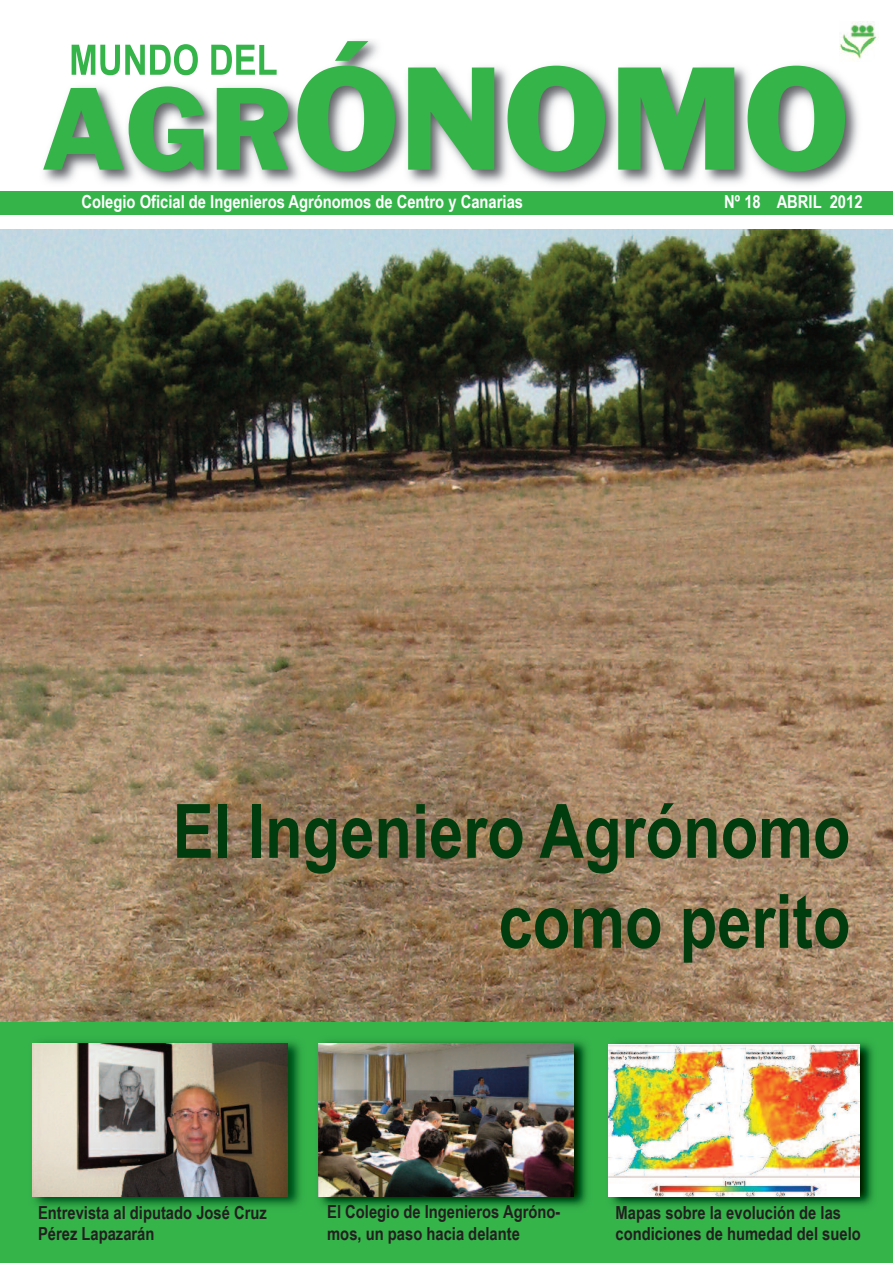
<style>
.page{position:relative;width:893px;height:1263px;background:#fff}
.page>*{position:absolute;margin:0;border:0;box-sizing:border-box;transform-origin:0 0}
.t1{font:135px "Franklin Gothic";color:#35b44a}
.t2{font:108px "Franklin Gothic";color:#35b44a}
.t3{font:700 75px/90px "Arial Narrow";color:#003c0e;text-align:right}
.t4{font:700 18px/21.6px "Arial Narrow";color:#231f20}
.t5{font:700 18px "Arial Narrow";color:#fff}
</style>
<div class="page">
<img style="left:0;top:230px;width:893px;height:792px">
<img style="left:842px;top:21px;width:35px;height:18px">
<img style="left:14px;top:40px;width:879px;height:195px">
<img style="left:839px;top:39px;width:41px;height:23px">
<svg style="left:838px;top:40px;width:1px;height:22px"></svg>
<img style="left:72px;top:44px;width:205px;height:31px">
<div style="left:0;top:191px;width:893px;height:24px;background:#35b44a"></div>
<div style="left:0;top:1022px;width:893px;height:241px;background:#35b44a"></div>
<img style="left:32px;top:1041px;width:269px;height:166px">
<img style="left:32px;top:1044px;width:255px;height:153px">
<img style="left:318px;top:1040px;width:270px;height:168px">
<img style="left:318px;top:1044px;width:255px;height:153px">
<img style="left:610px;top:1042px;width:264px;height:165px">
<img style="left:608px;top:1044px;width:251px;height:153px">
<h1 class="t1" style="left:294px;top:68px;width:557px">ÓNOMO</h1>
<p class="t5" style="left:724px;top:191px;width:140px">Nº 18 ABRIL 2012</p>
<h2 class="t2" style="left:42px;top:88px;width:254px">AGR</h2>
<p class="t5" style="left:81px;top:191px;width:443px">Colegio Oficial de Ingenieros Agrónomos de Centro y Canarias</p>
<h3 class="t3" style="left:173px;top:786px;width:679px">El Ingeniero Agrónomo como perito</h3>
<p class="t4" style="left:38px;top:1201px;width:230px">Entrevista al diputado José Cruz<br>Pérez Lapazarán</p>
<p class="t4" style="left:327px;top:1201px;width:235px">El Colegio de Ingenieros Agróno&shy;mos, un paso hacia delante</p>
<p class="t4" style="left:615px;top:1201px;width:247px">Mapas sobre la evolución de las condiciones de humedad del suelo</p>
</div>
